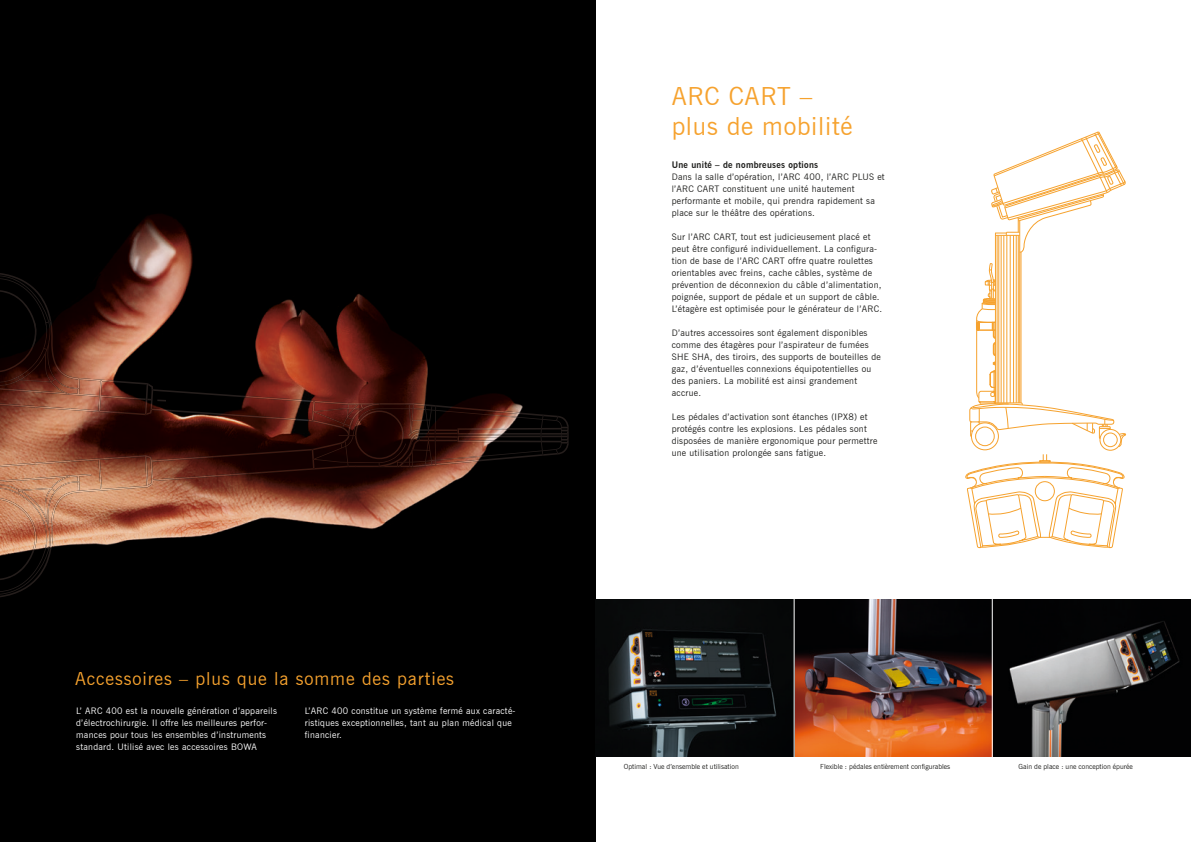
<style>
.page{position:relative;width:1191px;height:842px;background:#fff}
.page>*{position:absolute;margin:0;border:0;box-sizing:border-box;transform-origin:0 0}
.t1{font:25px/30px "News Gothic BT";letter-spacing:.03em;color:#f6a22e}
.t2{font:18px "News Gothic BT";letter-spacing:.05em;color:#f6a22e}
.t3{font:9px/12px "News Gothic BT";letter-spacing:.03em;color:#1d1d1b}
.t4{font:9px/12px "News Gothic BT";letter-spacing:.03em;color:#fff}
.t5{font:700 9px "News Gothic BT";letter-spacing:.03em;color:#1d1d1b}
.t6{font:7px "News Gothic BT";color:#1d1d1b}
</style>
<div class="page">
<img style="left:595px;top:599px;width:596px;height:157px">
<img style="left:0;top:0;width:595px;height:842px">
<img style="left:0;top:491px;width:50px;height:104px">
<img style="left:0;top:474px;width:35px;height:17px">
<img style="left:18px;top:476px;width:61px;height:73px">
<img style="left:0;top:565px;width:47px;height:32px">
<img style="left:35px;top:289px;width:36px;height:276px">
<img style="left:71px;top:377px;width:284px;height:117px">
<img style="left:457px;top:403px;width:111px;height:64px">
<img style="left:0;top:273px;width:36px;height:194px">
<img style="left:0;top:275px;width:50px;height:104px">
<img style="left:0;top:379px;width:151px;height:21px">
<img style="left:18px;top:321px;width:61px;height:73px">
<img style="left:98px;top:380px;width:359px;height:89px">
<img style="left:313px;top:408px;width:249px;height:58px">
<img style="left:312px;top:401px;width:145px;height:50px">
<img style="left:313px;top:404px;width:30px;height:24px">
<img style="left:343px;top:404px;width:93px;height:62px">
<img style="left:457px;top:427px;width:111px;height:16px">
<img style="left:540px;top:415px;width:18px;height:40px">
<svg style="left:157px;top:399px;width:9px;height:2px"></svg>
<hr style="left:793px;top:592px;width:1px;height:167px;background:#fff">
<hr style="left:991px;top:592px;width:1px;height:167px;background:#fff">
<svg style="left:965px;top:454px;width:160px;height:95px"></svg>
<div style="left:1035px;top:481px;width:19px;height:20px;border:1px solid #f6a22e;border-radius:50%"></div>
<div style="left:971px;top:422px;width:27px;height:28px;border:1px solid #f6a22e;border-radius:50%"></div>
<div style="left:1099px;top:429px;width:22px;height:22px;border:1px solid #f6a22e;border-radius:50%"></div>
<svg style="left:969px;top:131px;width:157px;height:316px"></svg>
<h2 class="t2" style="left:75px;top:668px;width:380px">Accessoires – plus que la somme des parties</h2>
<p class="t4" style="left:76px;top:705px;width:202px">L’ ARC 400 est la nouvelle génération d’appareils d’électrochirurgie. Il offre les meilleures perfor&shy;mances pour tous les ensembles d’instruments standard. Utilisé avec les accessoires BOWA</p>
<p class="t4" style="left:305px;top:705px;width:212px">L’ARC 400 constitue un système fermé aux caracté&shy;ristiques exceptionnelles, tant au plan médical que financier.</p>
<h1 class="t1" style="left:671px;top:81px;width:182px">ARC CART – plus de mobilité</h1>
<p class="t5" style="left:671px;top:159px;width:148px">Une unité – de nombreuses options</p>
<p class="t3" style="left:671px;top:171px;width:214px">Dans la salle d’opération, l’ARC 400, l’ARC PLUS et l’ARC CART constituent une unité hautement performante et mobile, qui prendra rapidement sa place sur le théâtre des opérations.</p>
<p class="t3" style="left:671px;top:231px;width:212px">Sur l’ARC CART, tout est judicieusement placé et peut être configuré individuellement. La configura&shy;tion de base de l’ARC CART offre quatre roulettes orientables avec freins, cache câbles, système de prévention de déconnexion du câble d’alimentation, poignée, support de pédale et un support de câble.<br>L’étagère est optimisée pour le générateur de l’ARC.</p>
<p class="t3" style="left:671px;top:327px;width:211px">D’autres accessoires sont également disponibles comme des étagères pour l’aspirateur de fumées SHE SHA, des tiroirs, des supports de bouteilles de gaz, d’éventuelles connexions équipotentielles ou des paniers. La mobilité est ainsi grandement accrue.</p>
<p class="t3" style="left:671px;top:411px;width:207px">Les pédales d’activation sont étanches (IPX8) et protégés contre les explosions. Les pédales sont disposées de manière ergonomique pour permettre une utilisation prolongée sans fatigue.</p>
<p class="t6" style="left:624px;top:762px;width:116px">Optimal : Vue d’ensemble et utilisation</p>
<p class="t6" style="left:820px;top:762px;width:131px">Flexible : pédales entièrement configurables</p>
<p class="t6" style="left:1018px;top:762px;width:116px">Gain de place : une conception épurée</p>
</div>
